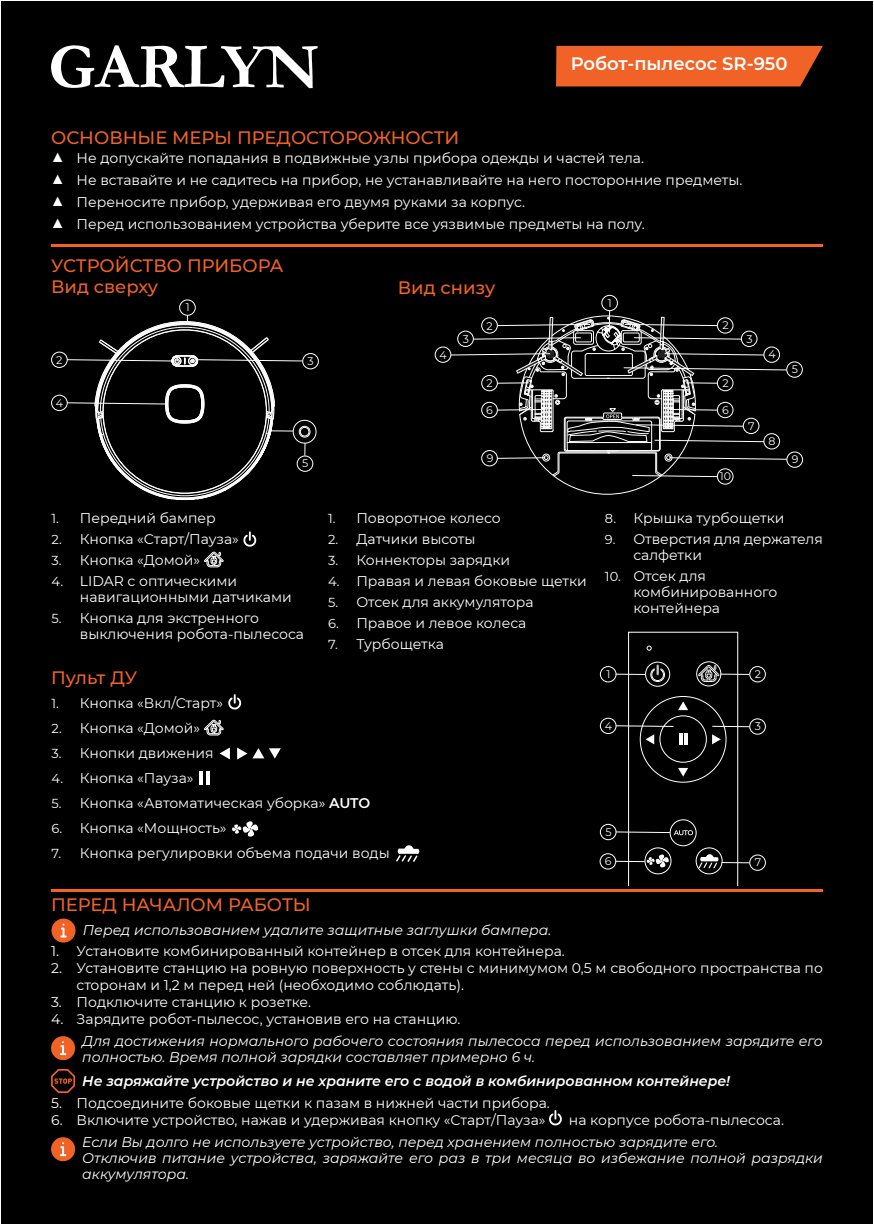
<style>
.page{position:relative;width:874px;height:1225px;background:#fff}
.page>*{position:absolute;margin:0;border:0;box-sizing:border-box;transform-origin:0 0}
.t1{font:500 18px/21.6px "Montserrat";color:#f06225}
.t2{font:600 18px "Montserrat";color:#fff}
.t3{font:14px/16px "Montserrat";color:#fff}
.t4{font:italic 14px/16px "Montserrat";color:#fff}
.t5{font:italic 600 14px "Montserrat";color:#fff}
.t6{font:11px "Montserrat";color:#fff}
.s1{font-weight:100;font-style:italic;font-size:22px}
.s2{font-size:13px}
.s3{font-weight:600}
</style>
<div class="page">
<div style="left:1px;top:1px;width:871px;height:1223px;background:#000"></div>
<svg style="left:51px;top:45px;width:266px;height:43px"></svg>
<div style="left:556px;top:46px;width:266px;height:40px;background:#f06225"></div>
<hr style="left:51px;top:244px;width:771px;height:2px;background:#f16224">
<hr style="left:51px;top:889px;width:771px;height:2px;background:#f16224">
<svg style="left:243px;top:531px;width:13px;height:16px"></svg>
<svg style="left:204px;top:551px;width:19px;height:16px"></svg>
<svg style="left:228px;top:694px;width:13px;height:15px"></svg>
<svg style="left:204px;top:719px;width:19px;height:16px"></svg>
<svg style="left:237px;top:747px;width:44px;height:12px"></svg>
<svg style="left:219px;top:747px;width:11px;height:12px"></svg>
<hr style="left:199px;top:771px;width:3px;height:14px;background:#fff">
<hr style="left:206px;top:771px;width:3px;height:14px;background:#fff">
<svg style="left:232px;top:821px;width:27px;height:16px"></svg>
<svg style="left:396px;top:845px;width:24px;height:17px"></svg>
<svg style="left:549px;top:1110px;width:12px;height:15px"></svg>
<svg style="left:51px;top:1036px;width:24px;height:24px"></svg>
<svg style="left:51px;top:1069px;width:24px;height:24px"></svg>
<svg style="left:51px;top:1137px;width:24px;height:24px"></svg>
<svg style="left:51px;top:918px;width:24px;height:24px"></svg>
<div style="left:293px;top:420px;width:23px;height:23px;border:1px solid #fff;border-radius:50%"></div>
<div style="left:299px;top:426px;width:11px;height:11px;border:1px solid #fff;border-radius:50%"></div>
<div style="left:300px;top:427px;width:9px;height:9px;border:1px solid #fff;border-radius:50%"></div>
<div style="left:51px;top:395px;width:17px;height:16px;border:1px solid #fff;border-radius:50%"></div>
<div style="left:51px;top:351px;width:17px;height:17px;border:1px solid #fff;border-radius:50%"></div>
<div style="left:302px;top:353px;width:17px;height:16px;border:1px solid #fff;border-radius:50%"></div>
<div style="left:179px;top:299px;width:17px;height:17px;border:1px solid #fff;border-radius:50%"></div>
<svg style="left:66px;top:315px;width:239px;height:185px"></svg>
<div style="left:296px;top:455px;width:17px;height:17px;border:1px solid #fff;border-radius:50%"></div>
<svg style="left:614px;top:632px;width:134px;height:253px"></svg>
<div style="left:599px;top:666px;width:17px;height:16px;border:1px solid #fff;border-radius:50%"></div>
<div style="left:748px;top:666px;width:17px;height:16px;border:1px solid #fff;border-radius:50%"></div>
<div style="left:748px;top:854px;width:17px;height:17px;border:1px solid #fff;border-radius:50%"></div>
<div style="left:748px;top:718px;width:17px;height:16px;border:1px solid #fff;border-radius:50%"></div>
<div style="left:786px;top:451px;width:16px;height:17px;border:1px solid #fff;border-radius:50%"></div>
<div style="left:434px;top:346px;width:17px;height:17px;border:1px solid #fff;border-radius:50%"></div>
<div style="left:785px;top:361px;width:17px;height:17px;border:1px solid #fff;border-radius:50%"></div>
<div style="left:599px;top:853px;width:17px;height:16px;border:1px solid #fff;border-radius:50%"></div>
<div style="left:599px;top:717px;width:17px;height:17px;border:1px solid #fff;border-radius:50%"></div>
<div style="left:599px;top:824px;width:17px;height:16px;border:1px solid #fff;border-radius:50%"></div>
<div style="left:601px;top:295px;width:16px;height:16px;border:1px solid #fff;border-radius:50%"></div>
<svg style="left:449px;top:311px;width:338px;height:183px"></svg>
<p class="t1" style="left:51px;top:126px;width:409px">ОСНОВНЫЕ МЕРЫ ПРЕДОСТОРОЖНОСТИ</p>
<p class="t2" style="left:570px;top:51px;width:218px">Робот-пылесос SR-950</p>
<p class="t3" style="left:51px;top:149px;width:594px"><span class="s1">▲</span> Не допускайте попадания в подвижные узлы прибора одежды и частей тела.</p>
<p class="t3" style="left:51px;top:171px;width:692px"><span class="s1">▲</span> Не вставайте и не садитесь на прибор, не устанавливайте на него посторонние предметы.</p>
<p class="t3" style="left:51px;top:193px;width:475px"><span class="s1">▲</span> Переносите прибор, удерживая его двумя руками за корпус.</p>
<p class="t3" style="left:51px;top:215px;width:595px"><span class="s1">▲</span> Перед использованием устройства уберите все уязвимые предметы на полу.</p>
<p class="t1" style="left:51px;top:254px;width:234px">УСТРОЙСТВО ПРИБОРА<br>Вид сверху</p>
<p class="t6" style="left:186px;top:300px;width:5px">1</p>
<p class="t1" style="left:397px;top:276px;width:99px">Вид снизу</p>
<p class="t6" style="left:607px;top:295px;width:5px">1</p>
<p class="t6" style="left:486px;top:318px;width:8px">2</p>
<p class="t6" style="left:722px;top:318px;width:8px">2</p>
<p class="t6" style="left:462px;top:331px;width:8px">3</p>
<p class="t6" style="left:746px;top:331px;width:8px">3</p>
<p class="t6" style="left:56px;top:352px;width:8px">2</p>
<p class="t6" style="left:307px;top:353px;width:8px">3</p>
<p class="t6" style="left:439px;top:347px;width:9px">4</p>
<p class="t6" style="left:768px;top:347px;width:9px">4</p>
<p class="t6" style="left:791px;top:362px;width:8px">5</p>
<p class="t6" style="left:486px;top:376px;width:8px">2</p>
<p class="t6" style="left:722px;top:375px;width:8px">2</p>
<p class="t6" style="left:56px;top:395px;width:9px">4</p>
<p class="t6" style="left:486px;top:402px;width:8px">6</p>
<p class="t6" style="left:721px;top:402px;width:8px">6</p>
<p class="t6" style="left:747px;top:418px;width:8px">7</p>
<p class="t6" style="left:768px;top:433px;width:9px">8</p>
<p class="t6" style="left:302px;top:456px;width:8px">5</p>
<p class="t6" style="left:486px;top:450px;width:8px">9</p>
<p class="t6" style="left:791px;top:452px;width:8px">9</p>
<p class="t6" style="left:719px;top:469px;width:13px">10</p>
<p class="t3" style="left:51px;top:509px;width:166px"><span class="s2">1.</span> Передний бампер</p>
<p class="t3" style="left:51px;top:530px;width:189px"><span class="s2">2.</span> Кнопка «Старт/Пауза»</p>
<p class="t3" style="left:51px;top:551px;width:150px"><span class="s2">3.</span> Кнопка «Домой»</p>
<p class="t3" style="left:80px;top:572px;width:213px;text-indent:-28px"><span class="s2">4.</span> LIDAR с оптическими навигационными датчиками</p>
<p class="t3" style="left:80px;top:609px;width:225px;text-indent:-28px"><span class="s2">5.</span> Кнопка для экстренного выключения робота-пылесоса</p>
<p class="t3" style="left:328px;top:509px;width:174px"><span class="s2">1.</span> Поворотное колесо</p>
<p class="t3" style="left:328px;top:530px;width:149px"><span class="s2">2.</span> Датчики высоты</p>
<p class="t3" style="left:328px;top:551px;width:183px"><span class="s2">3.</span> Коннекторы зарядки</p>
<p class="t3" style="left:328px;top:572px;width:260px"><span class="s2">4.</span> Правая и левая боковые щетки</p>
<p class="t3" style="left:328px;top:593px;width:207px"><span class="s2">5.</span> Отсек для аккумулятора</p>
<p class="t3" style="left:328px;top:614px;width:200px"><span class="s2">6.</span> Правое и левое колеса</p>
<p class="t3" style="left:328px;top:636px;width:117px"><span class="s2">7.</span> Турбощетка</p>
<p class="t3" style="left:604px;top:509px;width:181px"><span class="s2">8.</span> Крышка турбощетки</p>
<p class="t3" style="left:633px;top:530px;width:191px;text-indent:-28px"><span class="s2">9.</span> Отверстия для держателя салфетки</p>
<p class="t3" style="left:633px;top:567px;width:145px;text-indent:-28px"><span class="s2">10.</span> Отсек для комбинированного контейнера</p>
<p class="t1" style="left:51px;top:666px;width:88px">Пульт ДУ</p>
<p class="t6" style="left:606px;top:666px;width:5px">1</p>
<p class="t6" style="left:754px;top:666px;width:8px">2</p>
<p class="t3" style="left:51px;top:694px;width:173px"><span class="s2">1.</span> Кнопка «Вкл/Старт»</p>
<p class="t3" style="left:51px;top:719px;width:150px"><span class="s2">2.</span> Кнопка «Домой»</p>
<p class="t3" style="left:51px;top:744px;width:164px"><span class="s2">3.</span> Кнопки движения</p>
<p class="t3" style="left:51px;top:769px;width:143px"><span class="s2">4.</span> Кнопка «Пауза»</p>
<p class="t3" style="left:51px;top:794px;width:320px"><span class="s2">5.</span> Кнопка «Автоматическая уборка» <span class="s3">AUTO</span></p>
<p class="t3" style="left:51px;top:819px;width:176px"><span class="s2">6.</span> Кнопка «Мощность»</p>
<p class="t3" style="left:51px;top:844px;width:339px"><span class="s2">7.</span> Кнопка регулировки объема подачи воды</p>
<p class="t1" style="left:51px;top:892px;width:261px">ПЕРЕД НАЧАЛОМ РАБОТЫ</p>
<p class="t4" style="left:83px;top:921px;width:470px">Перед использованием удалите защитные заглушки бампера.</p>
<p class="t6" style="left:604px;top:718px;width:9px">4</p>
<p class="t6" style="left:605px;top:824px;width:8px">5</p>
<p class="t6" style="left:604px;top:853px;width:8px">6</p>
<p class="t6" style="left:754px;top:719px;width:8px">3</p>
<p class="t6" style="left:754px;top:855px;width:8px">7</p>
<p class="t3" style="left:51px;top:942px;width:515px">1. Установите комбинированный контейнер в отсек для контейнера.</p>
<p class="t3" style="left:77px;top:959px;width:747px;line-height:17px;text-indent:-26px">2. Установите станцию на ровную поверхность у стены с минимумом 0,5 м свободного пространства по сторонам и 1,2 м перед ней (необходимо соблюдать).</p>
<p class="t3" style="left:51px;top:993px;width:261px">3. Подключите станцию к розетке.</p>
<p class="t3" style="left:51px;top:1010px;width:410px">4. Зарядите робот-пылесос, установив его на станцию.</p>
<p class="t4" style="left:82px;top:1032px;width:741px">Для достижения нормального рабочего состояния пылесоса перед использованием зарядите его полностью. Время полной зарядки составляет примерно 6 ч.</p>
<p class="t5" style="left:82px;top:1070px;width:649px">Не заряжайте устройство и не храните его с водой в комбинированном контейнере!</p>
<p class="t3" style="left:51px;top:1094px;width:500px">5. Подсоедините боковые щетки к пазам в нижней части прибора.</p>
<p class="t3" style="left:51px;top:1111px;width:495px">6. Включите устройство, нажав и удерживая кнопку «Старт/Пауза»</p>
<p class="t3" style="left:568px;top:1111px;width:216px">на корпусе робота-пылесоса.</p>
<p class="t4" style="left:82px;top:1133px;width:741px">Если Вы долго не используете устройство, перед хранением полностью зарядите его.<br>Отключив питание устройства, заряжайте его раз в три месяца во избежание полной разрядки аккумулятора.</p>
</div>
